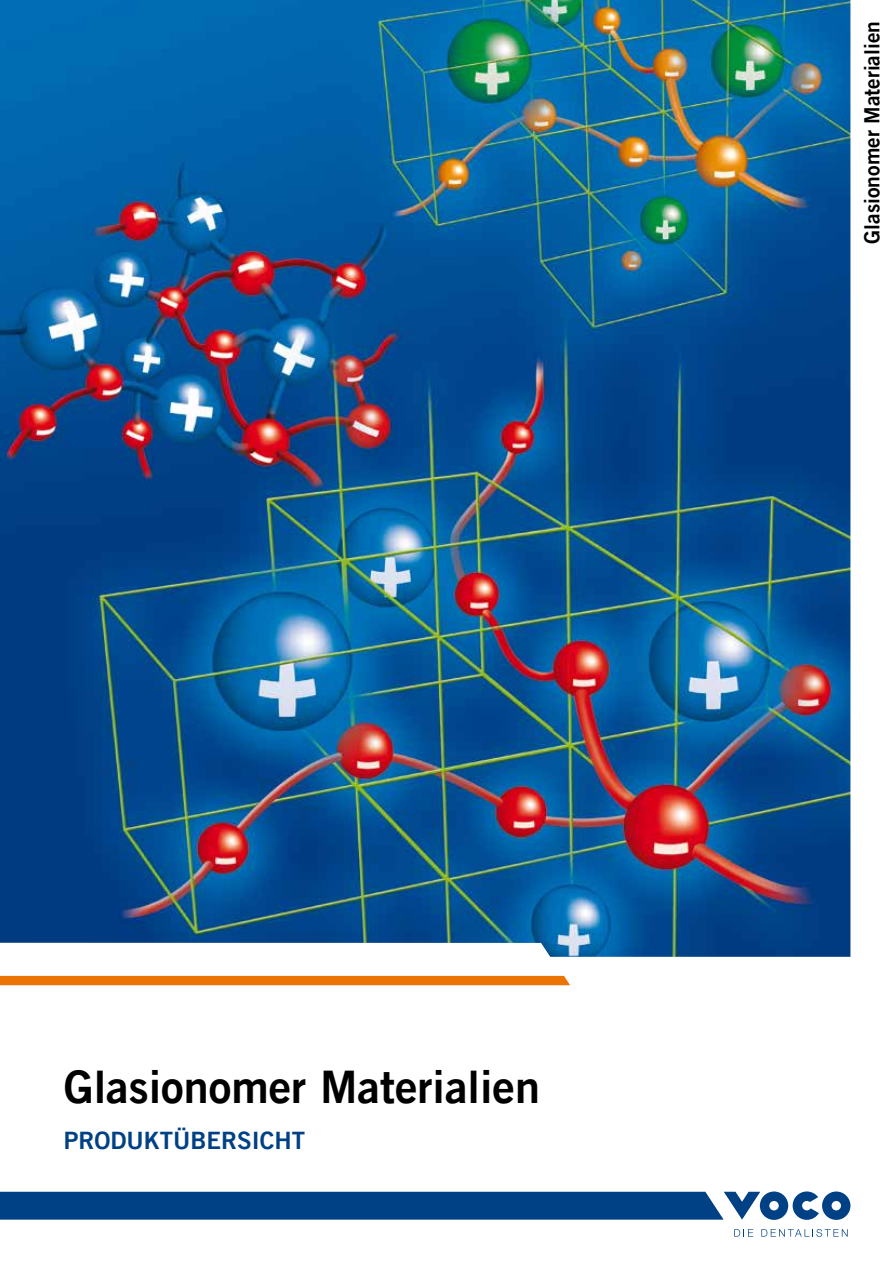
<style>
.page{position:relative;width:893px;height:1263px;background:#fff}
.page>*{position:absolute;margin:0;border:0;box-sizing:border-box;transform-origin:0 0}
.t1{font:45px "Trade Gothic LT Com Bd 2";color:#000}
.t2{font:24px "Trade Gothic LT Com Bd 2";color:#004185}
.t3{font:21px "Trade Gothic LT Com Bd 2";color:#000}
</style>
<div class="page">
<svg style="left:734px;top:1229px;width:19px;height:7px"></svg>
<svg style="left:761px;top:1229px;width:87px;height:8px"></svg>
<svg style="left:0;top:1191px;width:850px;height:29px;background:#1b5592"></svg>
<div style="left:0;top:976px;width:570px;height:9px;background:#ec7404"></div>
<img style="left:0;top:0;width:850px;height:957px">
<p class="t3" style="left:859px;top:244px;width:224px;rotate:-90deg">Glasionomer Materialien</p>
<p class="t1" style="left:64px;top:1059px;width:478px">Glasionomer Materialien</p>
<p class="t2" style="left:64px;top:1126px;width:243px">PRODUKTÜBERSICHT</p>
</div>
